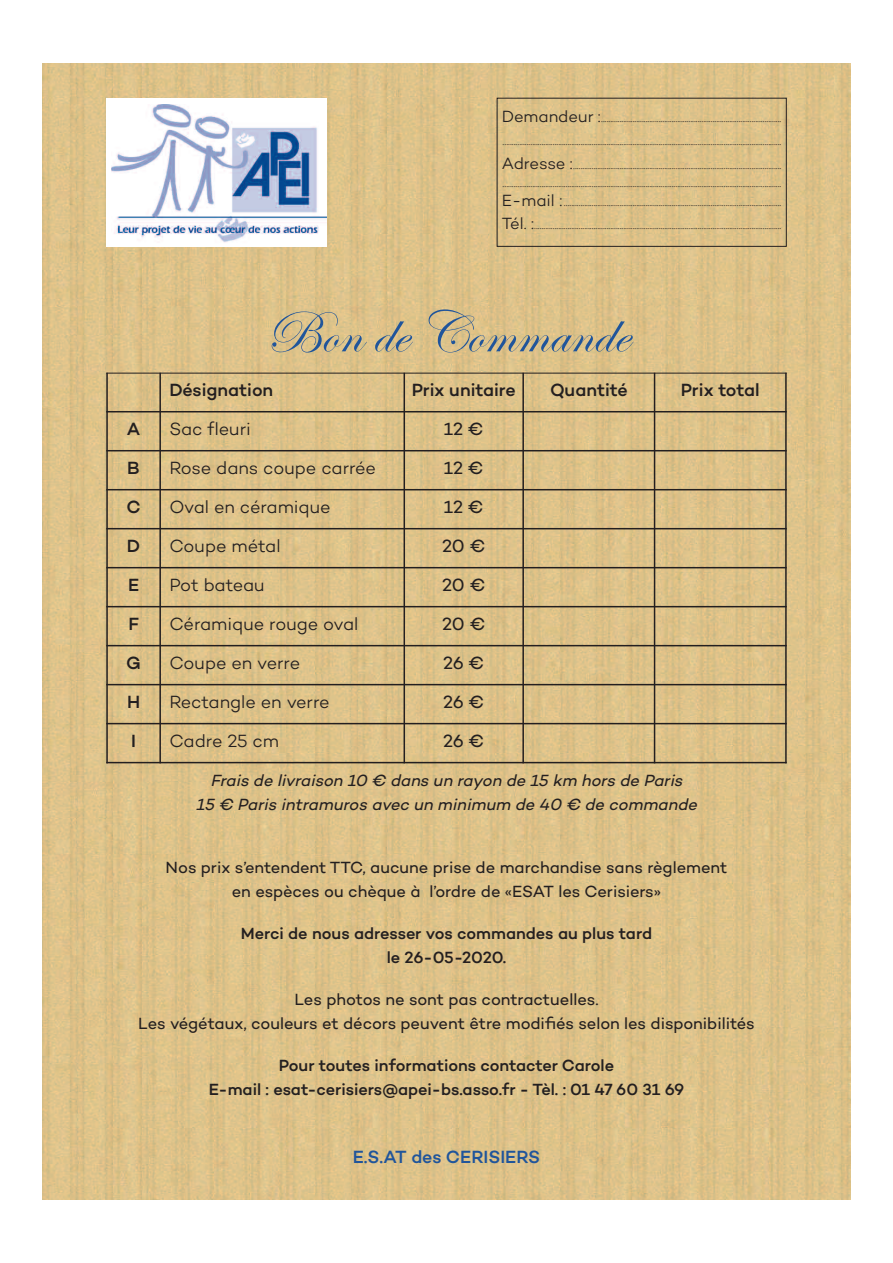
<style>
.page{position:relative;width:893px;height:1263px;background:#fff}
.page>*{position:absolute;margin:0;border:0;box-sizing:border-box;transform-origin:0 0}
.t1{font:60px "Edwardian Script ITC";color:#20559b}
.t2{font:300 18px "Campton";letter-spacing:-.01em;color:#231f20}
.t3{font:500 18px "Campton";color:#231f20}
.t4{font:18px "Campton";letter-spacing:-.015em;color:#231f20}
.t5{font:500 18px "Campton";letter-spacing:-.005em;color:#20559b}
.t6{font:16.5px/24px "Campton";letter-spacing:-.005em;color:#231f20;text-align:center}
.t7{font:500 16.5px/24px "Campton";letter-spacing:-.005em;color:#231f20;text-align:center}
.t8{font:italic 16.5px/24px "Campton";color:#231f20;text-align:center}
.t9{font:300 10.5px/23.1px "Campton";color:#231f20;text-align:justify}
.s1{font-size:16.5px}
</style>
<div class="page">
<img style="left:43px;top:64px;width:807px;height:1135px">
<hr style="left:106px;top:373px;width:2px;height:390px;background:#231f20">
<hr style="left:159px;top:373px;width:2px;height:390px;background:#231f20">
<hr style="left:404px;top:373px;width:1px;height:390px;background:#231f20">
<hr style="left:522px;top:373px;width:2px;height:390px;background:#231f20">
<hr style="left:654px;top:373px;width:1px;height:390px;background:#231f20">
<hr style="left:785px;top:373px;width:2px;height:390px;background:#231f20">
<hr style="left:106px;top:373px;width:681px;height:1px;background:#231f20">
<hr style="left:106px;top:411px;width:681px;height:1px;background:#231f20">
<hr style="left:106px;top:450px;width:681px;height:1px;background:#231f20">
<hr style="left:106px;top:489px;width:681px;height:1px;background:#231f20">
<hr style="left:106px;top:528px;width:681px;height:1px;background:#231f20">
<hr style="left:106px;top:567px;width:681px;height:1px;background:#231f20">
<hr style="left:106px;top:606px;width:681px;height:1px;background:#231f20">
<hr style="left:106px;top:645px;width:681px;height:1px;background:#231f20">
<hr style="left:106px;top:684px;width:681px;height:1px;background:#231f20">
<hr style="left:106px;top:723px;width:681px;height:1px;background:#231f20">
<hr style="left:106px;top:762px;width:681px;height:1px;background:#231f20">
<div style="left:497px;top:98px;width:290px;height:149px;border:1px solid #231f20"></div>
<div style="left:106px;top:98px;width:220px;height:148px;background:#fff"></div>
<img style="left:111px;top:104px;width:215px;height:139px">
<p class="t9" style="left:502px;top:109px;width:281px"><span class="s1">Demandeur :</span>................................................................................................. ......................................................................................................................................................<br><span class="s1">Adresse :</span>................................................................................................................</p>
<p class="t9" style="left:502px;top:175px;width:281px;line-height:19.5px">......................................................................................................................................................<br><span class="s1">E-mail :</span> .....................................................................................................................</p>
<p class="t9" style="left:502px;top:216px;width:281px"><span class="s1">Tél. :</span>.....................................................................................................................................</p>
<h1 class="t1" style="left:265px;top:300px;width:365px">Bon de Commande</h1>
<h2 class="t3" style="left:169px;top:384px;width:105px">Désignation</h2>
<h2 class="t3" style="left:412px;top:384px;width:106px">Prix unitaire</h2>
<h2 class="t3" style="left:550px;top:384px;width:79px">Quantité</h2>
<h2 class="t3" style="left:681px;top:384px;width:81px">Prix total</h2>
<h2 class="t3" style="left:127px;top:423px;width:15px">A</h2>
<h2 class="t2" style="left:169px;top:423px;width:83px">Sac fleuri</h2>
<h2 class="t4" style="left:444px;top:423px;width:41px">12 €</h2>
<h2 class="t3" style="left:127px;top:462px;width:14px">B</h2>
<h2 class="t2" style="left:169px;top:462px;width:208px">Rose dans coupe carrée</h2>
<h2 class="t4" style="left:444px;top:462px;width:41px">12 €</h2>
<h2 class="t3" style="left:126px;top:501px;width:16px">C</h2>
<h2 class="t2" style="left:169px;top:501px;width:163px">Oval en céramique</h2>
<h2 class="t4" style="left:444px;top:501px;width:41px">12 €</h2>
<h2 class="t3" style="left:127px;top:540px;width:15px">D</h2>
<h2 class="t2" style="left:169px;top:540px;width:113px">Coupe métal</h2>
<h2 class="t4" style="left:442px;top:540px;width:45px">20 €</h2>
<h2 class="t3" style="left:128px;top:579px;width:13px">E</h2>
<h2 class="t2" style="left:169px;top:579px;width:97px">Pot bateau</h2>
<h2 class="t4" style="left:442px;top:579px;width:45px">20 €</h2>
<h2 class="t3" style="left:128px;top:618px;width:12px">F</h2>
<h2 class="t2" style="left:169px;top:618px;width:190px">Céramique rouge oval</h2>
<h2 class="t4" style="left:442px;top:618px;width:45px">20 €</h2>
<h2 class="t3" style="left:126px;top:657px;width:16px">G</h2>
<h2 class="t2" style="left:169px;top:657px;width:132px">Coupe en verre</h2>
<h2 class="t4" style="left:443px;top:657px;width:43px">26 €</h2>
<h2 class="t3" style="left:127px;top:696px;width:15px">H</h2>
<h2 class="t2" style="left:169px;top:696px;width:162px">Rectangle en verre</h2>
<h2 class="t4" style="left:443px;top:696px;width:43px">26 €</h2>
<h2 class="t3" style="left:131px;top:735px;width:6px">I</h2>
<h2 class="t2" style="left:169px;top:735px;width:111px">Cadre 25 cm</h2>
<h2 class="t4" style="left:443px;top:735px;width:43px">26 €</h2>
<h3 class="t8" style="left:196px;top:772px;width:506px">Frais de livraison 10 € dans un rayon de 15 km hors de Paris<br>15 € Paris intramuros avec un minimum de 40 € de commande</h3>
<h3 class="t6" style="left:166px;top:859px;width:563px">Nos prix s’entendent TTC, aucune prise de marchandise sans règlement en espèces ou chèque à l’ordre de «ESAT les Cerisiers»</h3>
<h3 class="t7" style="left:241px;top:925px;width:413px">Merci de nous adresser vos commandes au plus tard le 26-05-2020.</h3>
<h3 class="t6" style="left:138px;top:991px;width:618px">Les photos ne sont pas contractuelles.<br>Les végétaux, couleurs et décors peuvent être modifiés selon les disponibilités</h3>
<h3 class="t7" style="left:209px;top:1057px;width:477px">Pour toutes informations contacter Carole<br>E-mail : esat-cerisiers@apei-bs.asso.fr - Tèl. : 01 47 60 31 69</h3>
<h2 class="t5" style="left:353px;top:1150px;width:189px">E.S.AT des CERISIERS</h2>
</div>
